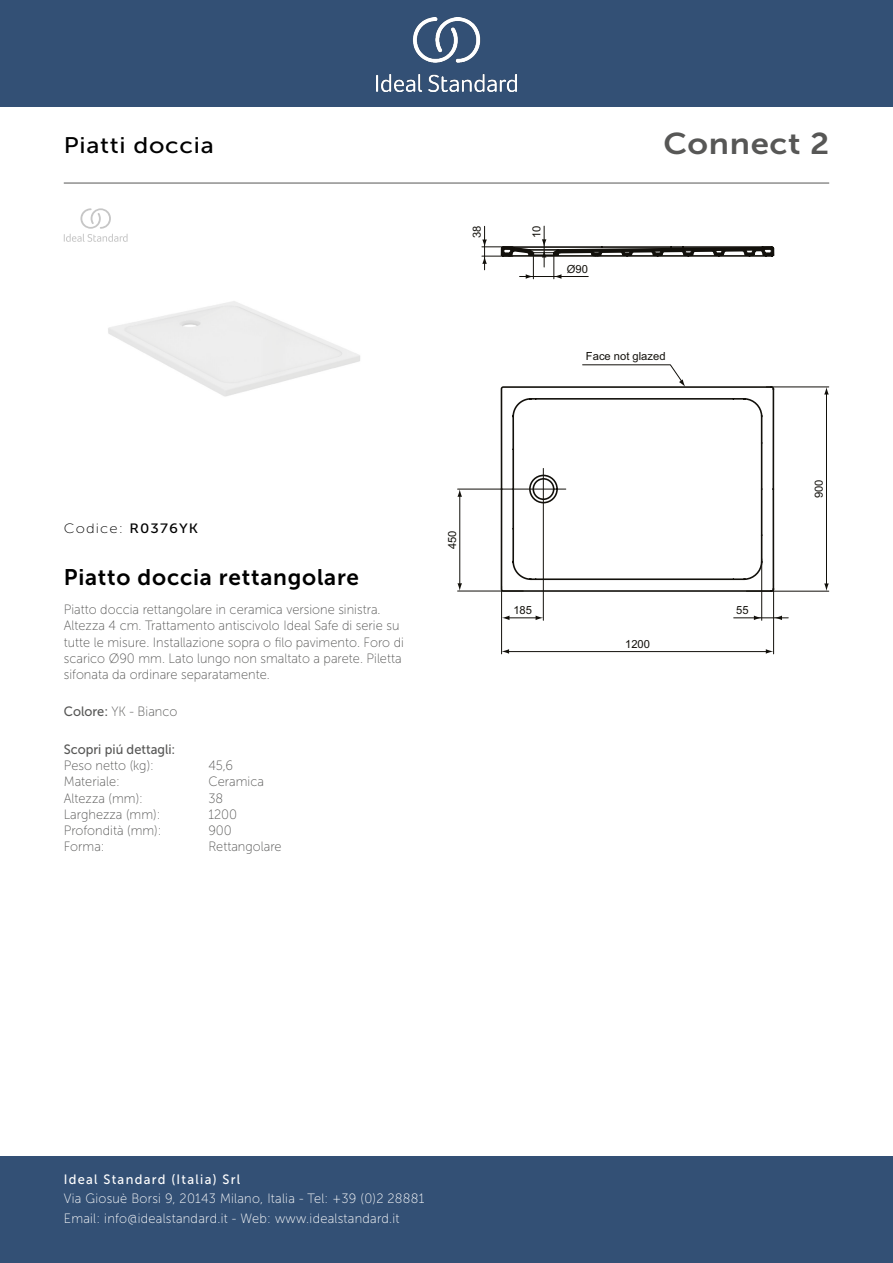
<style>
.page{position:relative;width:893px;height:1263px;background:#fff}
.page>*{position:absolute;margin:0;border:0;box-sizing:border-box;transform-origin:0 0}
._001_Produkttyp{font:30px "Museo Sans 700";letter-spacing:.02em;color:#575756;scale:1.1 1}
.Article_Name{font:22.5px "Museo Sans 700";letter-spacing:.035em;color:#000}
.t1{font:22.5px "Museo Sans 500";letter-spacing:.03em;color:#000;scale:1.1 1}
.Marketing_Descriptio{font:13.5px/16.2px "Museo Sans 100";color:#575756;scale:.95 1}
.t2{font:13.5px/19.5px "Museo Sans 100";letter-spacing:.02em;color:#fff;scale:.95 1}
.t3{font:13.5px "Museo Sans 500";letter-spacing:.1em;color:#fff;scale:.95 1}
.t4{font:13.5px "Museo Sans 500";color:#575756;scale:.95 1}
.Net_Weight__kg{font:13.5px "Museo Sans 100";color:#575756;scale:.95 1}
.Material{font:13.5px "Museo Sans 100";color:#575756;scale:.95 1}
.Width__mm{font:13.5px "Museo Sans 100";color:#575756;scale:.95 1}
.Depth__mm{font:13.5px "Museo Sans 100";color:#575756;scale:.95 1}
.Shape{font:13.5px "Museo Sans 100";color:#575756;scale:.95 1}
.Colour{font:13.5px "Museo Sans 100";color:#575756;scale:.95 1}
.t5{font:13.5px "Museo Sans 100";letter-spacing:.075em;color:#000;scale:1.1 1}
.Height__mm{font:13.5px "Museo Sans 100";color:#575756;scale:.95 1}
.t6{font:11.25px "Arial";color:#12100b}
.s1{font-family:"Museo Sans 500"}
</style>
<div class="page">
<div style="left:0;top:1157px;width:893px;height:106px;background:#335075"></div>
<div style="left:0;top:0;width:893px;height:107px;background:#335075"></div>
<img style="left:376px;top:18px;width:141px;height:73px">
<hr style="left:64px;top:183px;width:765px;height:1px;background:#575756">
<svg style="left:500px;top:386px;width:275px;height:208px"></svg>
<hr style="left:482px;top:246px;width:30px;height:1px;background:#12100b">
<hr style="left:484px;top:226px;width:1px;height:44px;background:#12100b">
<svg style="left:482px;top:257px;width:5px;height:7px"></svg>
<svg style="left:482px;top:239px;width:5px;height:8px"></svg>
<hr style="left:482px;top:256px;width:31px;height:1px;background:#12100b">
<hr style="left:544px;top:226px;width:1px;height:41px;background:#12100b">
<svg style="left:500px;top:239px;width:275px;height:40px"></svg>
<svg style="left:582px;top:364px;width:103px;height:23px"></svg>
<hr style="left:766px;top:386px;width:63px;height:1px;background:#12100b">
<svg style="left:824px;top:387px;width:5px;height:7px"></svg>
<svg style="left:824px;top:583px;width:5px;height:8px"></svg>
<hr style="left:746px;top:591px;width:83px;height:1px;background:#12100b">
<hr style="left:826px;top:393px;width:1px;height:192px;background:#12100b">
<svg style="left:536px;top:615px;width:7px;height:5px"></svg>
<hr style="left:543px;top:468px;width:1px;height:152px;background:#12100b">
<hr style="left:507px;top:617px;width:31px;height:1px;background:#12100b">
<svg style="left:502px;top:615px;width:7px;height:5px"></svg>
<hr style="left:773px;top:588px;width:1px;height:66px;background:#12100b">
<hr style="left:508px;top:651px;width:260px;height:1px;background:#12100b">
<svg style="left:766px;top:649px;width:7px;height:5px"></svg>
<svg style="left:502px;top:649px;width:7px;height:5px"></svg>
<hr style="left:501px;top:586px;width:1px;height:68px;background:#12100b">
<svg style="left:774px;top:615px;width:8px;height:5px"></svg>
<hr style="left:761px;top:559px;width:1px;height:61px;background:#12100b">
<hr style="left:734px;top:617px;width:54px;height:1px;background:#12100b">
<svg style="left:754px;top:615px;width:7px;height:5px"></svg>
<svg style="left:457px;top:583px;width:5px;height:8px"></svg>
<svg style="left:457px;top:489px;width:5px;height:8px"></svg>
<hr style="left:458px;top:591px;width:65px;height:1px;background:#12100b">
<hr style="left:458px;top:489px;width:108px;height:1px;background:#12100b">
<hr style="left:459px;top:494px;width:1px;height:91px;background:#12100b">
<svg style="left:64px;top:208px;width:64px;height:34px"></svg>
<p class="t1" style="left:64px;top:133px;width:138px">Piatti doccia</p>
<p class="_001_Produkttyp" style="left:663px;top:127px;width:152px">Connect 2</p>
<p class="t6" style="left:470px;top:238px;width:14px;rotate:-90deg">38</p>
<p class="t6" style="left:529px;top:238px;width:14px;rotate:-90deg">10</p>
<p class="t6" style="left:567px;top:261px;width:23px">Ø90</p>
<p class="t6" style="left:586px;top:348px;width:81px">Face not glazed</p>
<p class="t5" style="left:64px;top:521px;width:124px">Codice: <span class="s1">R0376YK</span></p>
<p class="Article_Name" style="left:64px;top:565px;width:297px">Piatto doccia rettangolare</p>
<p class="Marketing_Descriptio" style="left:64px;top:602px;width:360px">Piatto doccia rettangolare in ceramica versione sinistra.<br>Altezza 4 cm. Trattamento antiscivolo Ideal Safe di serie su tutte le misure. Installazione sopra o filo pavimento. Foro di scarico Ø90 mm. Lato lungo non smaltato a parete. Piletta sifonata da ordinare separatamente.</p>
<p class="Colour" style="left:64px;top:705px;width:121px"><span class="s1">Colore:</span> YK - Bianco</p>
<p class="t4" style="left:64px;top:742px;width:119px">Scopri piú dettagli:</p>
<p class="Net_Weight__kg" style="left:64px;top:758px;width:96px">Peso netto (kg):</p>
<p class="Net_Weight__kg" style="left:208px;top:758px;width:27px">45,6</p>
<p class="Material" style="left:64px;top:774px;width:61px">Materiale:</p>
<p class="Material" style="left:208px;top:774px;width:60px">Ceramica</p>
<p class="Height__mm" style="left:64px;top:791px;width:85px">Altezza (mm):</p>
<p class="Height__mm" style="left:208px;top:791px;width:17px">38</p>
<p class="Width__mm" style="left:64px;top:807px;width:103px">Larghezza (mm):</p>
<p class="Width__mm" style="left:208px;top:807px;width:32px">1200</p>
<p class="Depth__mm" style="left:64px;top:823px;width:104px">Profondità (mm):</p>
<p class="Depth__mm" style="left:208px;top:823px;width:26px">900</p>
<p class="Shape" style="left:64px;top:839px;width:45px">Forma:</p>
<p class="Shape" style="left:208px;top:839px;width:79px">Rettangolare</p>
<p class="t6" style="left:445px;top:549px;width:20px;rotate:-90deg">450</p>
<p class="t6" style="left:513px;top:602px;width:20px">185</p>
<p class="t6" style="left:625px;top:636px;width:26px">1200</p>
<p class="t6" style="left:736px;top:603px;width:14px">55</p>
<p class="t6" style="left:811px;top:498px;width:20px;rotate:-90deg">900</p>
<p class="t3" style="left:64px;top:1172px;width:187px">Ideal Standard (Italia) Srl</p>
<p class="t2" style="left:64px;top:1189px;width:381px">Via Giosuè Borsi 9, 20143 Milano, Italia - Tel: +39 (0)2 28881<br>Email: info@idealstandard.it - Web: www.idealstandard.it</p>
</div>
